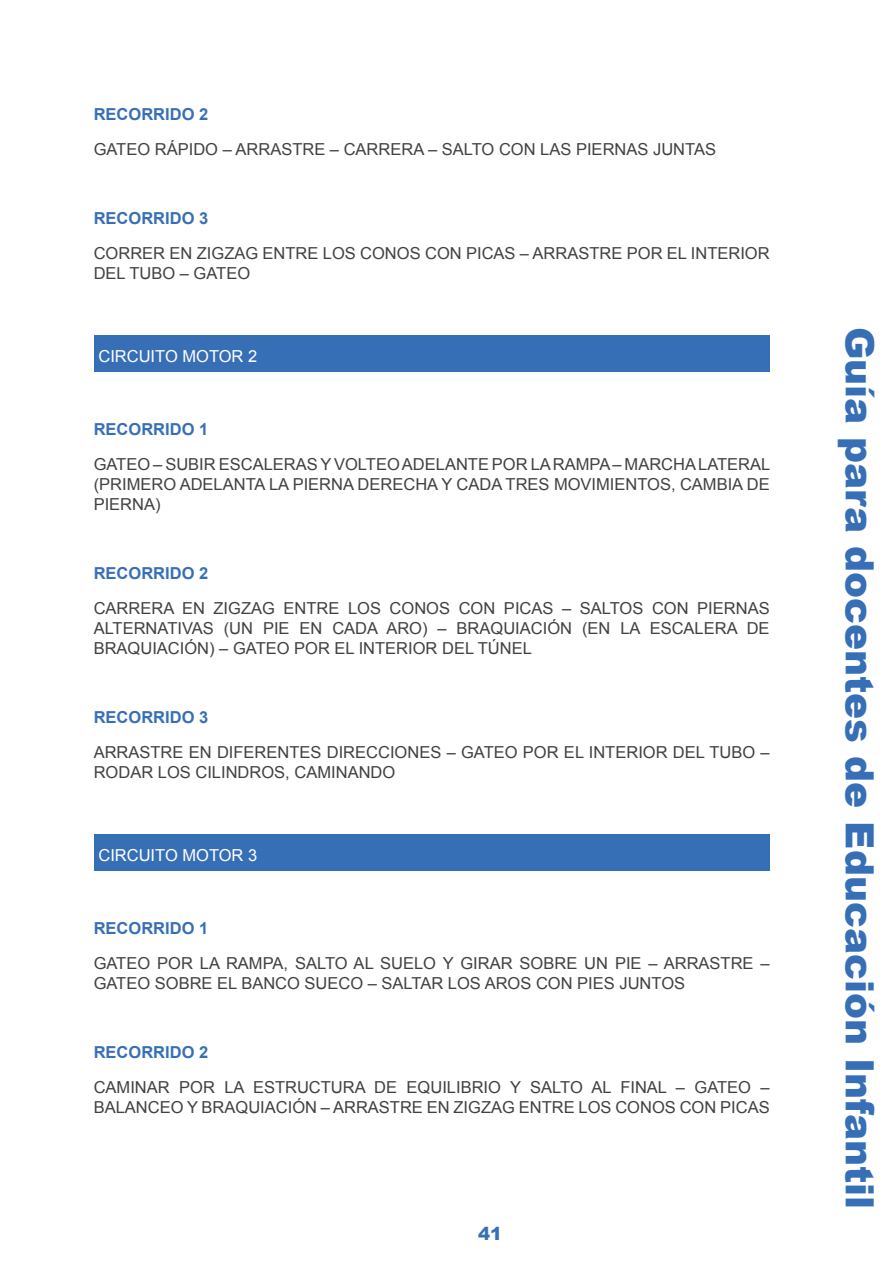
<style>
.page{position:relative;width:893px;height:1263px;background:#fff}
.page>*{position:absolute;margin:0;border:0;box-sizing:border-box;transform-origin:0 0}
.t1{font:900 39px "Arial";color:#376fb7}
.t2{font:900 18px "Arial";color:#376fb7}
.t3{font:16.5px/19.8px "Arial";color:#414042}
.t4{font:700 16.5px "Arial";color:#376fb7}
.t5{font:16.5px "Arial";color:#fff}
</style>
<div class="page">
<div style="left:94px;top:335px;width:676px;height:36px;background:#376fb7"></div>
<div style="left:94px;top:833px;width:676px;height:37px;background:#376fb7"></div>
<p class="t4" style="left:94px;top:103px;width:116px">RECORRIDO 2</p>
<p class="t3" style="left:94px;top:139px;width:624px">GATEO RÁPIDO – ARRASTRE – CARRERA – SALTO CON LAS PIERNAS JUNTAS</p>
<p class="t4" style="left:94px;top:207px;width:116px">RECORRIDO 3</p>
<p class="t3" style="left:94px;top:243px;width:677px">CORRER EN ZIGZAG ENTRE LOS CONOS CON PICAS – ARRASTRE POR EL INTERIOR<br>DEL TUBO – GATEO</p>
<p class="t5" style="left:98px;top:345px;width:160px">CIRCUITO MOTOR 2</p>
<p class="t4" style="left:94px;top:418px;width:116px">RECORRIDO 1</p>
<p class="t3" style="left:94px;top:454px;width:678px;text-align:justify">GATEO – SUBIR ESCALERAS Y VOLTEO ADELANTE POR LA RAMPA – MARCHA LATERAL (PRIMERO ADELANTA LA PIERNA DERECHA Y CADA TRES MOVIMIENTOS, CAMBIA DE PIERNA)</p>
<p class="t4" style="left:94px;top:562px;width:116px">RECORRIDO 2</p>
<p class="t3" style="left:94px;top:598px;width:677px;text-align:justify">CARRERA EN ZIGZAG ENTRE LOS CONOS CON PICAS – SALTOS CON PIERNAS ALTERNATIVAS (UN PIE EN CADA ARO) – BRAQUIACIÓN (EN LA ESCALERA DE BRAQUIACIÓN) – GATEO POR EL INTERIOR DEL TÚNEL</p>
<p class="t4" style="left:94px;top:706px;width:116px">RECORRIDO 3</p>
<p class="t3" style="left:94px;top:742px;width:677px">ARRASTRE EN DIFERENTES DIRECCIONES – GATEO POR EL INTERIOR DEL TUBO –<br>RODAR LOS CILINDROS, CAMINANDO</p>
<p class="t5" style="left:98px;top:844px;width:160px">CIRCUITO MOTOR 3</p>
<p class="t4" style="left:94px;top:917px;width:116px">RECORRIDO 1</p>
<p class="t3" style="left:94px;top:953px;width:677px">GATEO POR LA RAMPA, SALTO AL SUELO Y GIRAR SOBRE UN PIE – ARRASTRE –<br>GATEO SOBRE EL BANCO SUECO – SALTAR LOS AROS CON PIES JUNTOS</p>
<p class="t4" style="left:94px;top:1041px;width:116px">RECORRIDO 2</p>
<p class="t3" style="left:94px;top:1077px;width:677px">CAMINAR POR LA ESTRUCTURA DE EQUILIBRIO Y SALTO AL FINAL – GATEO –<br>BALANCEO Y BRAQUIACIÓN – ARRASTRE EN ZIGZAG ENTRE LOS CONOS CON PICAS</p>
<p class="t2" style="left:478px;top:1220px;width:26px">41</p>
<h1 class="t1" style="left:888px;top:327px;width:884px;rotate:90deg">Guía para docentes de Educación Infantil</h1>
</div>
